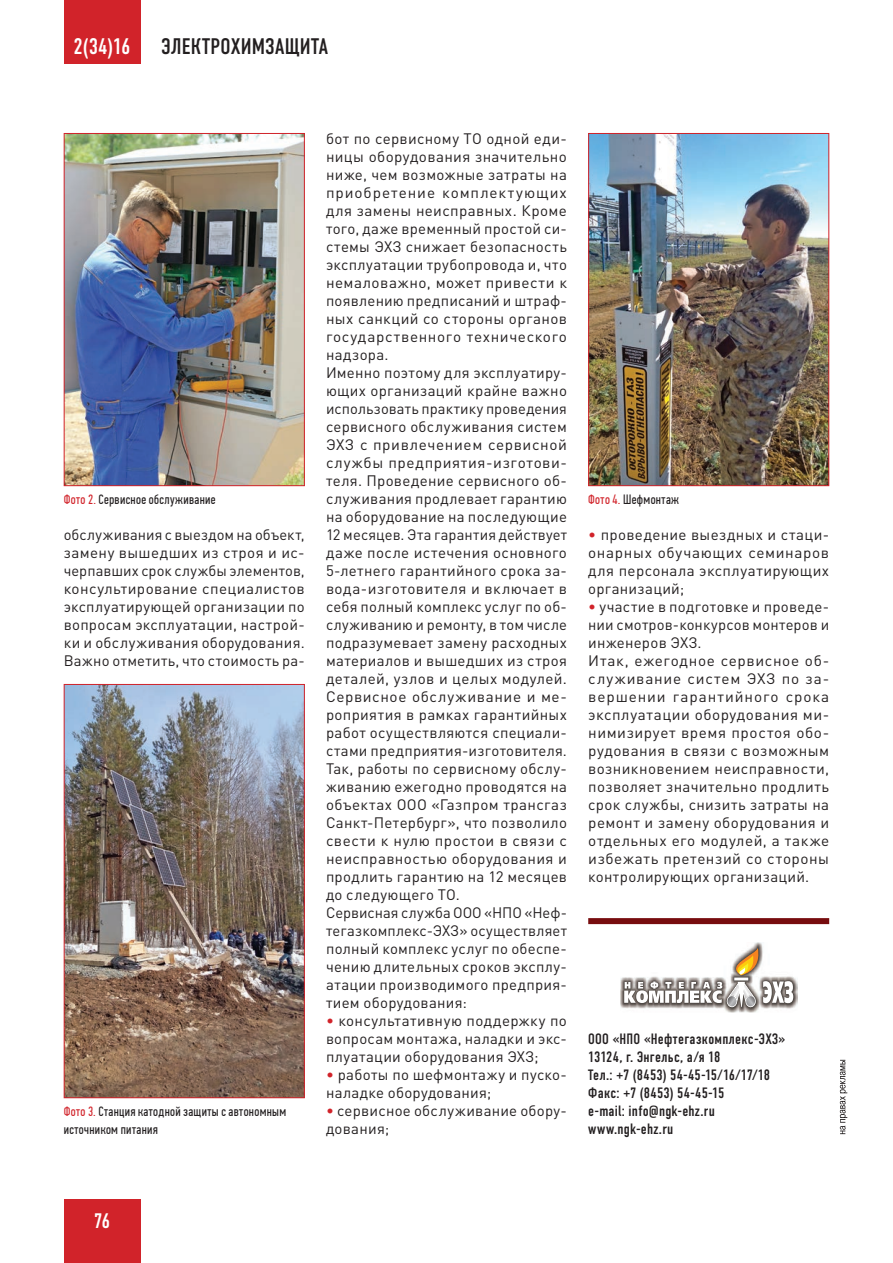
<style>
.page{position:relative;width:893px;height:1263px;background:#fff}
.page>*{position:absolute;margin:0;border:0;box-sizing:border-box;transform-origin:0 0}
.t1{font:22.5px "DIN Condensed C";letter-spacing:.015em;color:#231f20}
.t2{font:22.5px "DIN Condensed C";color:#fff}
.t3{font:21px "DIN Condensed C";color:#fff}
.t4{font:15px/18px "DIN Pro";letter-spacing:.025em;color:#231f20}
.t5{font:15px/18px "DIN Condensed C";letter-spacing:.015em;color:#231f20}
.t6{font:13.5px/18px "PF Din Text Comp Pro";letter-spacing:.025em;color:#231f20}
.s1{color:#d1232a}
</style>
<div class="page">
<div style="left:64px;top:1199px;width:76px;height:64px;background:#d1232a"></div>
<div style="left:64px;top:0;width:76px;height:64px;background:#d1232a"></div>
<svg style="left:840px;top:1060px;width:7px;height:74px"></svg>
<img style="left:620px;top:943px;width:177px;height:69px">
<svg style="left:624px;top:948px;width:169px;height:59px"></svg>
<div style="left:588px;top:918px;width:241px;height:6px;background:#770c0e"></div>
<img style="left:66px;top:686px;width:237px;height:410px">
<div style="left:64px;top:684px;width:241px;height:414px;border:1px solid #d1232a"></div>
<img style="left:590px;top:135px;width:237px;height:349px">
<div style="left:588px;top:133px;width:241px;height:353px;border:1px solid #d1232a"></div>
<img style="left:66px;top:135px;width:237px;height:349px">
<div style="left:64px;top:133px;width:241px;height:353px;border:1px solid #d1232a"></div>
<h1 class="t2" style="left:74px;top:34px;width:58px">2(34)16</h1>
<h1 class="t1" style="left:162px;top:34px;width:168px">ЭЛЕКТРОХИМЗАЩИТА</h1>
<p class="t4" style="left:326px;top:129px;width:242px">бот по сервисному ТО одной еди&shy;ницы оборудования значительно ниже, чем возможные затраты на приобретение комплектующих для замены неисправных. Кроме того, даже временный простой си&shy;стемы ЭХЗ снижает безопасность эксплуатации трубопровода и, что немаловажно, может привести к появлению предписаний и штраф&shy;ных санкций со стороны органов государственного технического надзора.<br>Именно поэтому для эксплуатиру&shy;ющих организаций крайне важно использовать практику проведения сервисного обслуживания систем<br>ЭХЗ с привлечением сервисной службы предприятия-изготови&shy;теля. Проведение сервисного об&shy;служивания продлевает гарантию на оборудование на последующие<br>12 месяцев. Эта гарантия действует даже после истечения основного<br>5-летнего гарантийного срока за&shy;вода-изготовителя и включает в себя полный комплекс услуг по об&shy;служиванию и ремонту, в том числе подразумевает замену расходных материалов и вышедших из строя деталей, узлов и целых модулей.<br>Сервисное обслуживание и ме&shy;роприятия в рамках гарантийных работ осуществляются специали&shy;стами предприятия-изготовителя.<br>Так, работы по сервисному обслу&shy;живанию ежегодно проводятся на объектах ООО «Газпром трансгаз<br>Санкт-Петербург», что позволило свести к нулю простои в связи с неисправностью оборудования и продлить гарантию на 12 месяцев до следующего ТО.<br>Сервисная служба ООО «НПО «Неф&shy;тегазкомплекс-ЭХЗ» осуществляет полный комплекс услуг по обеспе&shy;чению длительных сроков эксплу&shy;атации производимого предприя&shy;тием оборудования:</p>
<p class="t4" style="left:326px;top:1011px;width:242px;text-align:justify"><span class="s1">•</span> консультативную поддержку по вопросам монтажа, наладки и экс&shy;плуатации оборудования ЭХЗ;</p>
<p class="t4" style="left:326px;top:1065px;width:242px"><span class="s1">•</span> работы по шефмонтажу и пуско&shy;наладке оборудования;</p>
<p class="t4" style="left:326px;top:1101px;width:242px"><span class="s1">•</span> сервисное обслуживание обору&shy;дования;</p>
<p class="t6" style="left:64px;top:491px;width:153px"><span class="s1">Фото 2.</span> Сервисное обслуживание</p>
<p class="t6" style="left:588px;top:491px;width:92px"><span class="s1">Фото 4.</span> Шефмонтаж</p>
<p class="t4" style="left:64px;top:525px;width:242px;text-align:justify">обслуживания с выездом на объект, замену вышедших из строя и ис&shy;черпавших срок службы элементов, консультирование специалистов эксплуатирующей организации по вопросам эксплуатации, настрой&shy;ки и обслуживания оборудования.<br>Важно отметить, что стоимость ра-</p>
<p class="t4" style="left:588px;top:525px;width:242px;text-align:justify"><span class="s1">•</span> проведение выездных и стаци&shy;онарных обучающих семинаров для персонала эксплуатирующих организаций;</p>
<p class="t4" style="left:588px;top:597px;width:242px"><span class="s1">•</span> участие в подготовке и проведе&shy;нии смотров-конкурсов монтеров и инженеров ЭХЗ.<br>Итак, ежегодное сервисное об&shy;служивание систем ЭХЗ по за&shy;вершении гарантийного срока эксплуатации оборудования ми&shy;нимизирует время простоя обо&shy;рудования в связи с возможным возникновением неисправности, позволяет значительно продлить срок службы, снизить затраты на ремонт и замену оборудования и отдельных его модулей, а также избежать претензий со стороны контролирующих организаций.</p>
<p class="t5" style="left:588px;top:1030px;width:199px">ООО «НПО «Нефтегазкомплекс-ЭХЗ»<br>13124, г. Энгельс, а/я 18<br>Тел.: +7 (8453) 54-45-15/16/17/18<br>Факс: +7 (8453) 54-45-15<br>e-mail: info@ngk-ehz.ru www.ngk-ehz.ru</p>
<p class="t6" style="left:64px;top:1103px;width:224px"><span class="s1">Фото 3.</span> Станция катодной защиты с автономным источником питания</p>
<h2 class="t3" style="left:94px;top:1208px;width:18px">76</h2>
</div>
